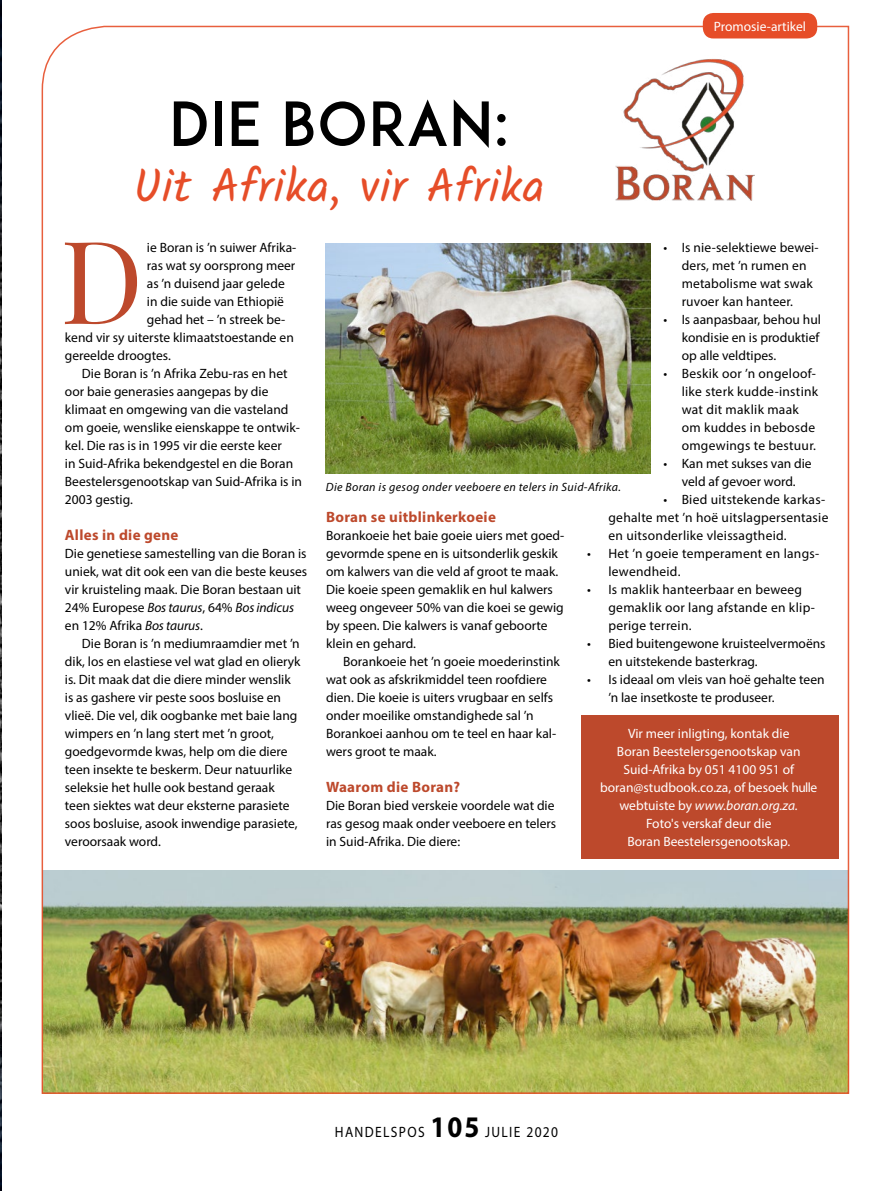
<style>
.page{position:relative;width:893px;height:1191px;background:#fff}
.page>*{position:absolute;margin:0;border:0;box-sizing:border-box;transform-origin:0 0}
.t1{font:115.2px "Playfair Display";color:#bd492c}
.t2{font:60px "ADAM.CGPRO";letter-spacing:.01em;color:#000}
.t3{font:46.5px "Kalam";letter-spacing:.01em;color:#e64d28}
.t4{font:700 15px "Myriad Pro";letter-spacing:.02em;color:#bd492c}
.t5{font:15px "Myriad Pro";letter-spacing:.1em;color:#000;scale:.9 1}
.t6{font:13.5px/18px "Myriad Pro";color:#000}
.t7{font:13.5px/18px "Myriad Pro";letter-spacing:.02em;color:#000}
.t8{font:13.5px/18px "Myriad Pro";color:#fff;text-align:center}
.t9{font:italic 13.5px "Myriad Pro";letter-spacing:-.01em;color:#000}
.t10{font:italic 12px "Myriad Pro";letter-spacing:.03em;color:#000}
.s1{font-style:normal}
.s2{font-style:italic}
.s3{font-weight:700;font-size:30px}
</style>
<div class="page">
<img style="left:41px;top:25px;width:809px;height:1069px">
<div style="left:703px;top:13px;width:114px;height:25px;background:#e64d28;border-radius:10px"></div>
<img style="left:0;top:0;width:1px;height:1191px">
<p class="t2" style="left:169px;top:87px;width:341px">DIE BORAN:</p>
<p class="t3" style="left:134px;top:154px;width:412px">Uit Afrika, vir Afrika</p>
<p class="t8" style="left:714px;top:17px;width:94px">Promosie-artikel</p>
<p class="t1" style="left:60px;top:209px;width:85px">D</p>
<p class="t6" style="left:147px;top:238px;width:151px">ie Boran is ’n suiwer Afrika-</p>
<p class="t6" style="left:147px;top:256px;width:150px">ras wat sy oorsprong meer</p>
<p class="t6" style="left:147px;top:274px;width:139px">as ’n duisend jaar gelede</p>
<p class="t6" style="left:147px;top:292px;width:139px">in die suide van Ethiopië</p>
<p class="t6" style="left:147px;top:310px;width:140px">gehad het – ’n streek be-</p>
<p class="t6" style="left:65px;top:328px;width:230px">kend vir sy uiterste klimaatstoestande en</p>
<p class="t6" style="left:65px;top:346px;width:107px">gereelde droogtes.</p>
<p class="t6" style="left:82px;top:364px;width:207px">Die Boran is ’n Afrika Zebu-ras en het</p>
<p class="t6" style="left:65px;top:382px;width:205px">oor baie generasies aangepas by die</p>
<p class="t6" style="left:65px;top:400px;width:225px">klimaat en omgewing van die vasteland</p>
<p class="t6" style="left:65px;top:418px;width:236px">om goeie, wenslike eienskappe te ontwik-</p>
<p class="t6" style="left:65px;top:436px;width:218px">kel. Die ras is in 1995 vir die eerste keer</p>
<p class="t6" style="left:65px;top:454px;width:230px">in Suid-Afrika bekendgestel en die Boran</p>
<p class="t6" style="left:65px;top:472px;width:239px">Beestelersgenootskap van Suid-Afrika is in</p>
<p class="t6" style="left:65px;top:490px;width:69px">2003 gestig.</p>
<p class="t4" style="left:65px;top:525px;width:115px">Alles in die gene</p>
<p class="t6" style="left:65px;top:544px;width:243px">Die genetiese samestelling van die Boran is</p>
<p class="t6" style="left:65px;top:562px;width:244px">uniek, wat dit ook een van die beste keuses</p>
<p class="t6" style="left:65px;top:580px;width:238px">vir kruisteling maak. Die Boran bestaan uit</p>
<p class="t9" style="left:65px;top:599px;width:231px"><span class="s1">24% Europese</span> Bos taurus<span class="s1">, 64%</span> Bos indicus</p>
<p class="t6" style="left:65px;top:616px;width:140px">en 12% Afrika <span class="s2">Bos taurus</span>.</p>
<p class="t6" style="left:82px;top:634px;width:219px">Die Boran is ’n mediumraamdier met ’n</p>
<p class="t6" style="left:65px;top:652px;width:237px">dik, los en elastiese vel wat glad en olieryk</p>
<p class="t6" style="left:65px;top:670px;width:227px">is. Dit maak dat die diere minder wenslik</p>
<p class="t6" style="left:65px;top:688px;width:218px">is as gashere vir peste soos bosluise en</p>
<p class="t6" style="left:65px;top:706px;width:234px">vlieë. Die vel, dik oogbanke met baie lang</p>
<p class="t6" style="left:65px;top:724px;width:211px">wimpers en ’n lang stert met ’n groot,</p>
<p class="t6" style="left:65px;top:742px;width:224px">goedgevormde kwas, help om die diere</p>
<p class="t6" style="left:65px;top:760px;width:229px">teen insekte te beskerm. Deur natuurlike</p>
<p class="t6" style="left:65px;top:778px;width:211px">seleksie het hulle ook bestand geraak</p>
<p class="t6" style="left:65px;top:796px;width:226px">teen siektes wat deur eksterne parasiete</p>
<p class="t6" style="left:65px;top:814px;width:234px">soos bosluise, asook inwendige parasiete,</p>
<p class="t6" style="left:65px;top:832px;width:97px">veroorsaak word.</p>
<p class="t6" style="left:682px;top:238px;width:138px;text-indent:-18px">• Is nie-selektiewe bewei&shy;ders, met ’n rumen en metabolisme wat swak ruvoer kan hanteer.</p>
<p class="t6" style="left:682px;top:310px;width:141px;text-align:justify;text-indent:-18px">• Is aanpasbaar, behou hul kondisie en is produktief op alle veldtipes.</p>
<p class="t7" style="left:682px;top:364px;width:138px;text-indent:-18px">• Beskik oor ’n ongeloof&shy;like sterk kudde-instink wat dit maklik maak om kuddes in bebosde omgewings te bestuur.</p>
<p class="t6" style="left:663px;top:454px;width:150px;text-align:center">• Kan met sukses van die veld af gevoer word.</p>
<p class="t7" style="left:608px;top:490px;width:221px;text-indent:55px">• Bied uitstekende karkas&shy;gehalte met ’n hoë uitslagpersentasie en uitsonderlike vleissagtheid.</p>
<p class="t7" style="left:608px;top:544px;width:212px;text-indent:-21px">• Het ’n goeie temperament en langs&shy;lewendheid.</p>
<p class="t7" style="left:608px;top:580px;width:208px;text-indent:-21px">• Is maklik hanteerbaar en beweeg gemaklik oor lang afstande en klip&shy;perige terrein.</p>
<p class="t6" style="left:608px;top:634px;width:219px;text-indent:-21px">• Bied buitengewone kruisteelvermoëns en uitstekende basterkrag.</p>
<p class="t6" style="left:608px;top:670px;width:218px;text-indent:-21px">• Is ideaal om vleis van hoë gehalte teen ’n lae insetkoste te produseer.</p>
<p class="t8" style="left:600px;top:724px;width:219px">Vir meer inligting, kontak die<br>Boran Beestelersgenootskap van<br>Suid-Afrika by 051 4100 951 of boran@studbook.co.za, of besoek hulle webtuiste by <span class="s2">www.boran.org.za.<br></span>Foto's verskaf deur die<br>Boran Beestelersgenootskap.</p>
<p class="t10" style="left:326px;top:480px;width:297px">Die Boran is gesog onder veeboere en telers in Suid-Afrika.</p>
<p class="t4" style="left:326px;top:507px;width:171px">Boran se uitblinkerkoeie</p>
<p class="t6" style="left:326px;top:526px;width:240px">Borankoeie het baie goeie uiers met goed-</p>
<p class="t6" style="left:326px;top:544px;width:233px">gevormde spene en is uitsonderlik geskik</p>
<p class="t6" style="left:326px;top:562px;width:234px">om kalwers van die veld af groot te maak.</p>
<p class="t6" style="left:326px;top:580px;width:228px">Die koeie speen gemaklik en hul kalwers</p>
<p class="t6" style="left:326px;top:598px;width:239px">weeg ongeveer 50% van die koei se gewig</p>
<p class="t6" style="left:326px;top:616px;width:223px">by speen. Die kalwers is vanaf geboorte</p>
<p class="t6" style="left:326px;top:634px;width:92px">klein en gehard.</p>
<p class="t6" style="left:343px;top:652px;width:218px">Borankoeie het ’n goeie moederinstink</p>
<p class="t6" style="left:326px;top:670px;width:222px">wat ook as afskrikmiddel teen roofdiere</p>
<p class="t6" style="left:326px;top:688px;width:228px">dien. Die koeie is uiters vrugbaar en selfs</p>
<p class="t6" style="left:326px;top:706px;width:209px">onder moeilike omstandighede sal ’n</p>
<p class="t6" style="left:326px;top:724px;width:232px">Borankoei aanhou om te teel en haar kal-</p>
<p class="t6" style="left:326px;top:742px;width:112px">wers groot te maak.</p>
<p class="t4" style="left:326px;top:777px;width:136px">Waarom die Boran?</p>
<p class="t6" style="left:326px;top:796px;width:232px">Die Boran bied verskeie voordele wat die ras gesog maak onder veeboere en telers in Suid-Afrika. Die diere:</p>
<p class="t5" style="left:335px;top:1122px;width:250px">HANDELSPOS <span class="s3">105</span> JULIE 2020</p>
</div>
